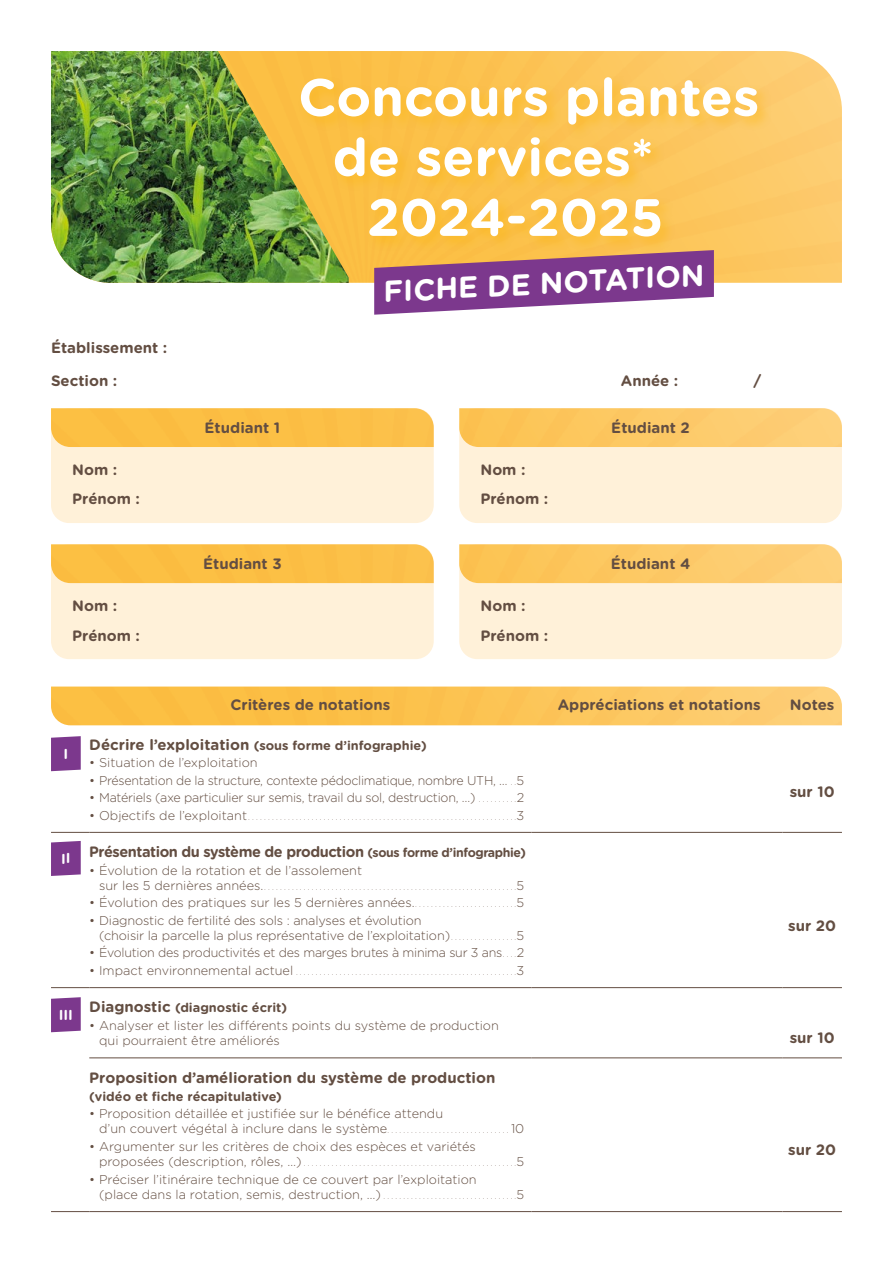
<style>
.page{position:relative;width:893px;height:1263px;background:#fff}
.page>*{position:absolute;margin:0;border:0;box-sizing:border-box;transform-origin:0 0}
.t1{font:700 52.5px "Gotham Rounded";color:#fff}
.t2{font:700 30px "Gotham Rounded";color:#fff}
.t3{font:700 15px/29.5px "Gotham Rounded";color:#634e42}
.t4{font:700 15px "Gotham Rounded";letter-spacing:-.03em;color:#634e42}
.t5{font:300 12.75px/15.3px "Gotham Rounded";letter-spacing:-.005em;color:#634e42}
.t6{font:700 12.75px "Gotham Rounded";color:#634e42}
.t7{font:300 7.5px "Gotham Rounded";color:#634e42}
.s1{font-size:15px}
.s2{font-size:7.5px}
.s3{font-size:12.75px}
</style>
<div class="page">
<img style="left:349px;top:51px;width:493px;height:232px">
<img style="left:51px;top:51px;width:298px;height:232px">
<div style="left:298px;top:74px;width:474px;height:178px;background:#fab712;opacity:.5"></div>
<div style="left:51px;top:408px;width:383px;height:115px;background:#fff1d9;border-radius:18px"></div>
<div style="left:51px;top:544px;width:383px;height:115px;background:#fff1d9;border-radius:18px"></div>
<div style="left:459px;top:408px;width:383px;height:115px;background:#fff1d9;border-radius:18px"></div>
<div style="left:459px;top:544px;width:383px;height:115px;background:#fff1d9;border-radius:18px"></div>
<div style="left:51px;top:408px;width:383px;height:39px;background:#fcc044"></div>
<div style="left:51px;top:544px;width:383px;height:39px;background:#fcc044"></div>
<svg style="left:374px;top:250px;width:340px;height:65px;background:#a06793"></svg>
<img style="left:459px;top:408px;width:383px;height:39px">
<img style="left:459px;top:544px;width:383px;height:39px">
<img style="left:51px;top:686px;width:791px;height:39px">
<hr style="left:51px;top:832px;width:38px;height:1px;background:#634e42">
<hr style="left:89px;top:832px;width:442px;height:1px;background:#634e42">
<hr style="left:531px;top:832px;width:251px;height:1px;background:#634e42">
<hr style="left:782px;top:832px;width:60px;height:1px;background:#634e42">
<hr style="left:51px;top:987px;width:38px;height:1px;background:#634e42">
<hr style="left:89px;top:987px;width:442px;height:1px;background:#634e42">
<hr style="left:531px;top:987px;width:251px;height:1px;background:#634e42">
<hr style="left:782px;top:987px;width:60px;height:1px;background:#634e42">
<hr style="left:89px;top:1057px;width:442px;height:1px;background:#634e42">
<hr style="left:531px;top:1057px;width:251px;height:1px;background:#634e42">
<hr style="left:782px;top:1057px;width:60px;height:1px;background:#634e42">
<hr style="left:51px;top:1211px;width:38px;height:1px;background:#634e42">
<hr style="left:89px;top:1211px;width:442px;height:1px;background:#634e42">
<hr style="left:531px;top:1211px;width:251px;height:1px;background:#634e42">
<hr style="left:782px;top:1211px;width:60px;height:1px;background:#634e42">
<svg style="left:51px;top:736px;width:30px;height:35px"></svg>
<svg style="left:51px;top:841px;width:30px;height:35px"></svg>
<svg style="left:51px;top:997px;width:30px;height:35px"></svg>
<h1 class="t1" style="left:298px;top:59px;width:463px">Concours plantes</h1>
<h1 class="t1" style="left:333px;top:119px;width:322px">de services*</h1>
<h1 class="t1" style="left:367px;top:179px;width:298px">2024-2025</h1>
<h2 class="t2" style="left:382px;top:270px;width:323px;rotate:-3deg">FICHE DE NOTATION</h2>
<p class="t3" style="left:51px;top:332px;width:118px">Établissement :</p>
<p class="t3" style="left:51px;top:365px;width:68px">Section :</p>
<p class="t3" style="left:621px;top:365px;width:59px">Année :</p>
<p class="t3" style="left:753px;top:365px;width:9px">/</p>
<p class="t3" style="left:205px;top:412px;width:77px">Étudiant 1</p>
<p class="t3" style="left:611px;top:412px;width:80px">Étudiant 2</p>
<p class="t3" style="left:72px;top:454px;width:69px">Nom :<br>Prénom :</p>
<p class="t3" style="left:480px;top:454px;width:69px">Nom :<br>Prénom :</p>
<p class="t3" style="left:203px;top:549px;width:80px">Étudiant 3</p>
<p class="t3" style="left:611px;top:549px;width:81px">Étudiant 4</p>
<p class="t3" style="left:72px;top:590px;width:69px">Nom :<br>Prénom :</p>
<p class="t3" style="left:480px;top:590px;width:69px">Nom :<br>Prénom :</p>
<p class="t3" style="left:230px;top:689px;width:162px">Critères de notations</p>
<p class="t3" style="left:558px;top:689px;width:204px">Appréciations et notations</p>
<p class="t3" style="left:790px;top:689px;width:46px">Notes</p>
<p class="t6" style="left:89px;top:736px;width:339px"><span class="s1">Décrire l’exploitation</span> (sous forme d’infographie)</p>
<p class="t5" style="left:89px;top:754px;width:170px">• Situation de l’exploitation</p>
<p class="t5" style="left:89px;top:772px;width:437px">• Présentation de la structure, contexte pédoclimatique, nombre UTH, … <span class="s2">.</span> 5</p>
<p class="t5" style="left:89px;top:789px;width:437px">• Matériels (axe particulier sur semis, travail du sol, destruction, …) <span class="s2">. . . . . . . . .</span> 2</p>
<p class="t7" style="left:89px;top:812px;width:437px"><span class="s3">• Objectifs de l’exploitant</span> . . . . . . . . . . . . . . . . . . . . . . . . . . . . . . . . . . . . . . . . . . . . . . . . . . . . . . . . . . . . . . . . . . . <span class="s3">3</span></p>
<p class="t3" style="left:790px;top:777px;width:46px">sur 10</p>
<p class="t4" style="left:89px;top:841px;width:438px">Présentation du système de production <span class="s3">(sous forme d’infographie)</span></p>
<p class="t5" style="left:89px;top:862px;width:274px">• Évolution de la rotation et de l’assolement</p>
<p class="t7" style="left:99px;top:882px;width:427px"><span class="s3">sur les 5 dernières années.</span> . . . . . . . . . . . . . . . . . . . . . . . . . . . . . . . . . . . . . . . . . . . . . . . . . . . . . . . . . . . . . . . <span class="s3">5</span></p>
<p class="t5" style="left:89px;top:894px;width:437px">• Évolution des pratiques sur les 5 dernières années. <span class="s2">. . . . . . . . . . . . . . . . . . . . . . . . .</span> 5</p>
<p class="t5" style="left:99px;top:912px;width:427px;text-indent:-10px">• Diagnostic de fertilité des sols : analyses et évolution<br>(choisir la parcelle la plus représentative de l’exploitation) <span class="s2">. . . . . . . . . . . . . . . .</span> 5</p>
<p class="t5" style="left:89px;top:945px;width:437px">• Évolution des productivités et des marges brutes à minima sur 3 ans <span class="s2">. . .</span> 2</p>
<p class="t7" style="left:89px;top:967px;width:437px"><span class="s3">• Impact environnemental actuel</span> . . . . . . . . . . . . . . . . . . . . . . . . . . . . . . . . . . . . . . . . . . . . . . . . . . . . . . . <span class="s3">3</span></p>
<p class="t6" style="left:89px;top:998px;width:199px"><span class="s1">Diagnostic</span> (diagnostic écrit)</p>
<p class="t5" style="left:99px;top:1017px;width:401px;text-indent:-10px">• Analyser et lister les différents points du système de production qui pourraient être améliorés</p>
<p class="t3" style="left:89px;top:1062px;width:408px">Proposition d’amélioration du système de production</p>
<p class="t6" style="left:89px;top:1087px;width:194px">(vidéo et fiche récapitulative)</p>
<p class="t5" style="left:99px;top:1105px;width:427px;text-indent:-10px">• Proposition détaillée et justifiée sur le bénéfice attendu<br>d’un couvert végétal à inclure dans le système <span class="s2">. . . . . . . . . . . . . . . . . . . . . . . . . . . . . . .</span> 10</p>
<p class="t5" style="left:89px;top:1138px;width:388px">• Argumenter sur les critères de choix des espèces et variétés</p>
<p class="t7" style="left:99px;top:1158px;width:427px"><span class="s3">proposées (description, rôles, …)</span> . . . . . . . . . . . . . . . . . . . . . . . . . . . . . . . . . . . . . . . . . . . . . . . . . . . . . <span class="s3">5</span></p>
<p class="t5" style="left:99px;top:1171px;width:427px;text-indent:-10px">• Préciser l’itinéraire technique de ce couvert par l’exploitation<br>(place dans la rotation, semis, destruction, …) <span class="s2">. . . . . . . . . . . . . . . . . . . . . . . . . . . . . . . . .</span> 5</p>
<p class="t3" style="left:788px;top:910px;width:49px">sur 20</p>
<p class="t3" style="left:790px;top:1023px;width:46px">sur 10</p>
<p class="t3" style="left:788px;top:1135px;width:49px">sur 20</p>
</div>
